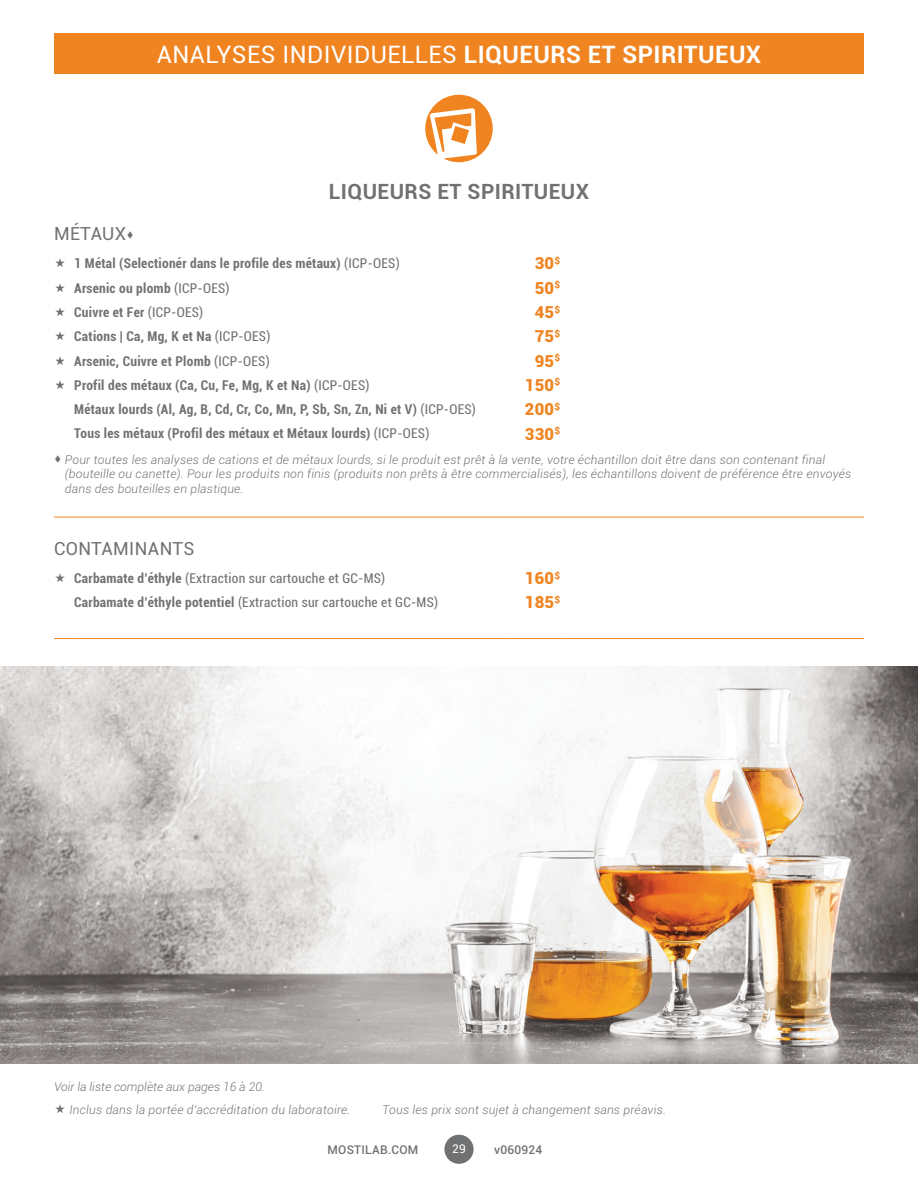
<style>
.page{position:relative;width:918px;height:1188px;background:#fff}
.page>*{position:absolute;margin:0;border:0;box-sizing:border-box;transform-origin:0 0}
.t1{font:24px "Roboto";letter-spacing:.02em;color:#fff}
.t2{font:700 24px "Roboto";color:#fff}
.t3{font:700 21px "Roboto";letter-spacing:.02em;color:#707173}
.t4{font:18px "Roboto";letter-spacing:.02em;color:#707173}
.t5{font:900 16.5px "Roboto";letter-spacing:.02em;color:#ef8421}
.t6{font:700 condensed 13.5px "Roboto";letter-spacing:.02em;color:#707173}
.t7{font:condensed 13.5px "Roboto";letter-spacing:.02em;color:#707173}
.t8{font:italic 300 12px/14.4px "Roboto";letter-spacing:.02em;color:#707173}
.t9{font:500 12px "Roboto";letter-spacing:.02em;color:#707173}
.t10{font:12px "Roboto";color:#fff}
.s1{font-weight:700}
.s2{font-weight:400}
</style>
<div class="page">
<div style="left:444px;top:1135px;width:30px;height:29px;background:#707173;border-radius:50%"></div>
<svg style="left:425px;top:95px;width:68px;height:67px"></svg>
<svg style="left:54px;top:517px;width:20px;height:1px"></svg>
<hr style="left:74px;top:517px;width:432px;height:1px;background:#ef8421">
<hr style="left:506px;top:517px;width:54px;height:1px;background:#ef8421">
<hr style="left:560px;top:517px;width:304px;height:1px;background:#ef8421">
<svg style="left:54px;top:638px;width:20px;height:1px"></svg>
<hr style="left:74px;top:638px;width:432px;height:1px;background:#ef8421">
<hr style="left:506px;top:638px;width:54px;height:1px;background:#ef8421">
<hr style="left:560px;top:638px;width:304px;height:1px;background:#ef8421">
<div style="left:54px;top:34px;width:810px;height:40px;background:#ef8421"></div>
<img style="left:0;top:666px;width:918px;height:397px">
<h1 class="t1" style="left:157px;top:38px;width:337px">ANALYSES INDIVIDU ELLES <span class="s1">LIQUEURS</span></h1>
<h1 class="t2" style="left:588px;top:38px;width:65px">ET SPIRITUEUX</h1>
<h2 class="t3" style="left:329px;top:177px;width:262px">LIQUEURS ET SPIRITUEUX</h2>
<h3 class="t4" style="left:54px;top:221px;width:82px">MÉTAUX•</h3>
<p class="t6" style="left:74px;top:254px;width:327px">1 Métal (Selectionér dans le profile des métaux) <span class="s2">(ICP-OES)</span></p>
<h3 class="t5" style="left:535px;top:252px;width:27px">30<sup>$</sup></h3>
<p class="t6" style="left:74px;top:278px;width:157px">Arsenic ou plomb <span class="s2">(ICP-OES)</span></p>
<h3 class="t5" style="left:535px;top:276px;width:27px">50<sup>$</sup></h3>
<p class="t6" style="left:74px;top:303px;width:131px">Cuivre et Fer <span class="s2">(ICP-OES)</span></p>
<h3 class="t5" style="left:535px;top:300px;width:27px">45<sup>$</sup></h3>
<p class="t6" style="left:74px;top:327px;width:198px">Cations | Ca, Mg, K et Na <span class="s2">(ICP-OES)</span></p>
<h3 class="t5" style="left:535px;top:325px;width:27px">75<sup>$</sup></h3>
<p class="t6" style="left:74px;top:351px;width:197px">Arsenic, Cuivre et Plomb <span class="s2">(ICP-OES)</span></p>
<h3 class="t5" style="left:535px;top:349px;width:27px">95<sup>$</sup></h3>
<p class="t6" style="left:74px;top:376px;width:297px">Profil des métaux (Ca, Cu, Fe, Mg, K et Na) <span class="s2">(ICP-OES)</span></p>
<h3 class="t5" style="left:525px;top:373px;width:37px">150<sup>$</sup></h3>
<p class="t6" style="left:74px;top:400px;width:403px">Métaux lourds (Al, Ag, B, Cd, Cr, Co, Mn, P, Sb, Sn, Zn, Ni et V) <span class="s2">(ICP-OES)</span></p>
<h3 class="t5" style="left:525px;top:398px;width:37px">200<sup>$</sup></h3>
<p class="t6" style="left:74px;top:424px;width:357px">Tous les métaux (Profil des métaux et Métaux lourds) <span class="s2">(ICP-OES)</span></p>
<h3 class="t5" style="left:525px;top:422px;width:37px">330<sup>$</sup></h3>
<p class="t8" style="left:65px;top:452px;width:788px;text-indent:-11px">• Pour toutes les analyses de cations et de métaux lourds, si le produit est prêt à la vente, votre échantillon doit être dans son contenant final (bouteille ou canette). Pour les produits non finis (produits non prêts à être commercialisés), les échantillons doivent de préférence être envoyés dans des bouteilles en plastique.</p>
<h3 class="t4" style="left:54px;top:536px;width:118px">CONTAMINANTS</h3>
<p class="t7" style="left:74px;top:569px;width:313px"><span class="s1">Carbamate d’éthyle</span> (Extraction sur cartouche et GC-MS)</p>
<h3 class="t5" style="left:525px;top:566px;width:37px">160<sup>$</sup></h3>
<p class="t7" style="left:74px;top:593px;width:365px"><span class="s1">Carbamate d’éthyle potentiel</span> (Extraction sur cartouche et GC-MS)</p>
<h3 class="t5" style="left:525px;top:591px;width:37px">185<sup>$</sup></h3>
<p class="t8" style="left:69px;top:1075px;width:283px;line-height:23px;text-indent:-15px">Voir la liste complète aux pages 16 à 20.<br>Inclus dans la portée d’accréditation du laboratoire.</p>
<p class="t8" style="left:382px;top:1102px;width:285px">Tous les prix sont sujet à changement sans préavis.</p>
<p class="t9" style="left:328px;top:1142px;width:92px">MOSTILAB.COM</p>
<p class="t10" style="left:452px;top:1140px;width:15px">29</p>
<p class="t9" style="left:494px;top:1142px;width:50px">v060924</p>
</div>
